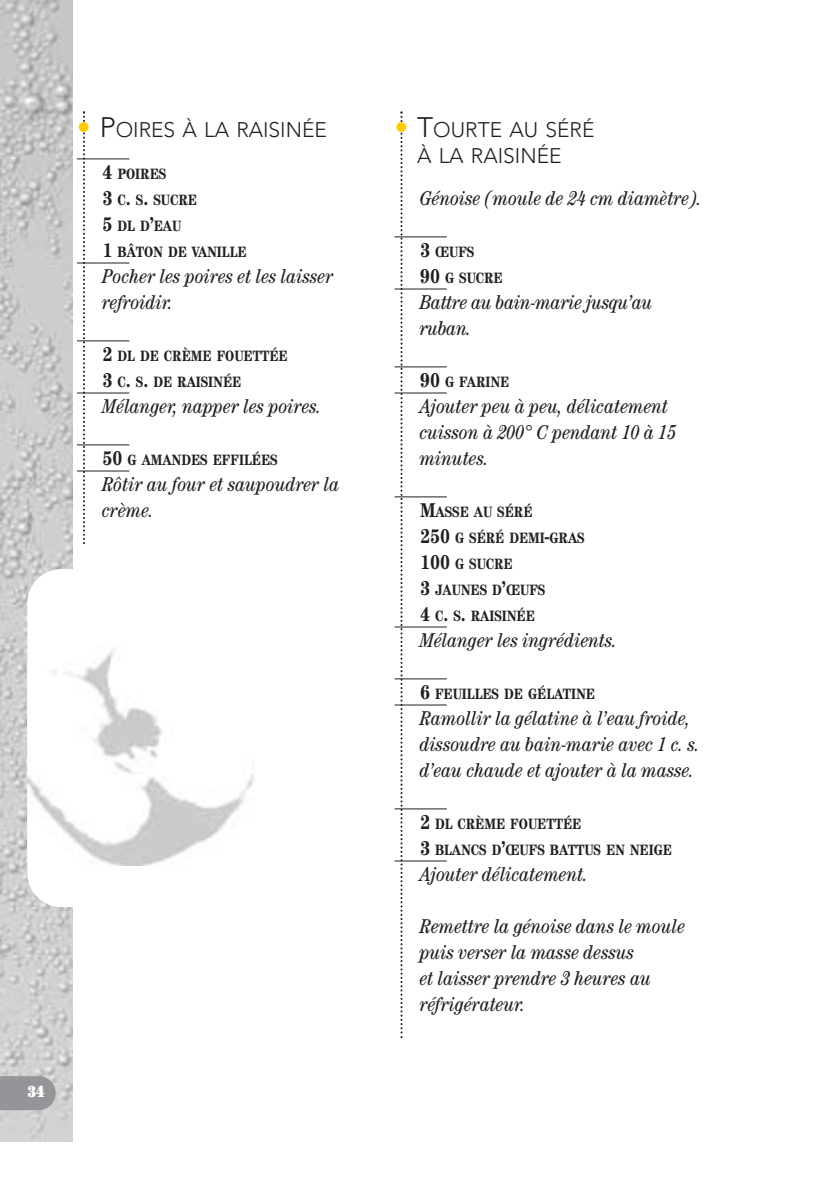
<style>
.page{position:relative;width:838px;height:1190px;background:#fff}
.page>*{position:absolute;margin:0;border:0;box-sizing:border-box;transform-origin:0 0}
.t1{font:300 21px/26px "Avenir";color:#231f20;text-align:center}
.t2{font:italic condensed 20px/26px "Century";color:#231f20}
.t3{font:ultra-condensed 16px "Century";color:#fff}
.t4{font:700 condensed 15px/26px "Century";color:#231f20}
.s1{font-size:28px;color:#feca0a}
.s2{font-size:28px}
.s3{font-size:20px}
</style>
<div class="page">
<img style="left:0;top:0;width:73px;height:1141px">
<div style="left:27px;top:569px;width:358px;height:338px;background:#fff;border-radius:34px"></div>
<svg style="left:401px;top:111px;width:2px;height:927px"></svg>
<svg style="left:0;top:1076px;width:56px;height:34px;background:#97999c"></svg>
<svg style="left:83px;top:111px;width:2px;height:433px"></svg>
<img style="left:27px;top:647px;width:227px;height:218px">
<hr style="left:77px;top:159px;width:52px;height:1px;background:#231f20">
<hr style="left:77px;top:263px;width:52px;height:1px;background:#231f20">
<hr style="left:77px;top:341px;width:52px;height:1px;background:#231f20">
<hr style="left:77px;top:393px;width:52px;height:1px;background:#231f20">
<hr style="left:77px;top:445px;width:52px;height:1px;background:#231f20">
<hr style="left:77px;top:471px;width:52px;height:1px;background:#231f20">
<hr style="left:394px;top:237px;width:53px;height:1px;background:#231f20">
<hr style="left:394px;top:289px;width:53px;height:1px;background:#231f20">
<hr style="left:394px;top:367px;width:53px;height:1px;background:#231f20">
<hr style="left:394px;top:393px;width:53px;height:1px;background:#231f20">
<hr style="left:394px;top:497px;width:53px;height:1px;background:#231f20">
<hr style="left:394px;top:627px;width:53px;height:1px;background:#231f20">
<hr style="left:394px;top:679px;width:53px;height:1px;background:#231f20">
<hr style="left:394px;top:705px;width:53px;height:1px;background:#231f20">
<hr style="left:394px;top:809px;width:53px;height:1px;background:#231f20">
<hr style="left:394px;top:861px;width:53px;height:1px;background:#231f20">
<p class="t1" style="left:77px;top:118px;width:252px"><span class="s1">•</span> <span class="s2">P</span>OIRES À LA RAISINÉE</p>
<p class="t4" style="left:103px;top:162px;width:146px"><span class="s3">4</span> POIRES<br><span class="s3">3</span> C<span class="s3">.</span> S<span class="s3">.</span> SUCRE<br><span class="s3">5</span> DL D<span class="s3">’</span>EAU<br><span class="s3">1</span> BÂTON DE VANILLE</p>
<p class="t2" style="left:103px;top:265px;width:233px">Pocher les poires et les laisser refroidir.</p>
<p class="t4" style="left:103px;top:344px;width:187px"><span class="s3">2</span> DL DE CRÈME FOUETTÉE<br><span class="s3">3</span> C<span class="s3">.</span> S<span class="s3">.</span> DE RAISINÉE</p>
<p class="t2" style="left:103px;top:395px;width:221px">Mélanger, napper les poires.</p>
<p class="t4" style="left:103px;top:448px;width:177px"><span class="s3">50</span> G AMANDES EFFILÉES</p>
<p class="t2" style="left:103px;top:473px;width:239px">Rôtir au four et saupoudrer la crème.</p>
<p class="t3" style="left:27px;top:1086px;width:19px">34</p>
<p class="t1" style="left:394px;top:118px;width:201px"><span class="s1">•</span> <span class="s2">T</span>OURTE AU SÉRÉ<br>À LA RAISINÉE</p>
<p class="t2" style="left:420px;top:187px;width:283px">Génoise (moule de 24 cm diamètre).</p>
<p class="t4" style="left:420px;top:240px;width:84px"><span class="s3">3</span> ŒUFS<br><span class="s3">90</span> G SUCRE</p>
<p class="t2" style="left:420px;top:291px;width:234px">Battre au bain-marie jusqu’au ruban.</p>
<p class="t4" style="left:420px;top:370px;width:91px"><span class="s3">90</span> G FARINE</p>
<p class="t2" style="left:420px;top:395px;width:258px">Ajouter peu à peu, délicatement cuisson à 200° C pendant 10 à 15 minutes.</p>
<p class="t4" style="left:420px;top:500px;width:166px"><span class="s3">M</span>ASSE AU SÉRÉ<br><span class="s3">250</span> G SÉRÉ DEMI<span class="s3">-</span>GRAS<br><span class="s3">100</span> G SUCRE<br><span class="s3">3</span> JAUNES D<span class="s3">’</span>ŒUFS<br><span class="s3">4</span> C<span class="s3">.</span> S<span class="s3">.</span> RAISINÉE</p>
<p class="t2" style="left:420px;top:629px;width:199px">Mélanger les ingrédients.</p>
<p class="t4" style="left:420px;top:682px;width:176px"><span class="s3">6</span> FEUILLES DE GÉLATINE</p>
<p class="t2" style="left:420px;top:707px;width:281px">Ramollir la gélatine à l’eau froide, dissoudre au bain-marie avec 1 c. s. d’eau chaude et ajouter à la masse.</p>
<p class="t4" style="left:420px;top:812px;width:254px"><span class="s3">2</span> DL CRÈME FOUETTÉE<br><span class="s3">3</span> BLANCS D<span class="s3">’</span>ŒUFS BATTUS EN NEIGE</p>
<p class="t2" style="left:420px;top:863px;width:170px">Ajouter délicatement.</p>
<p class="t2" style="left:420px;top:915px;width:267px">Remettre la génoise dans le moule puis verser la masse dessus<br>et laisser prendre 3 heures au réfrigérateur.</p>
</div>
